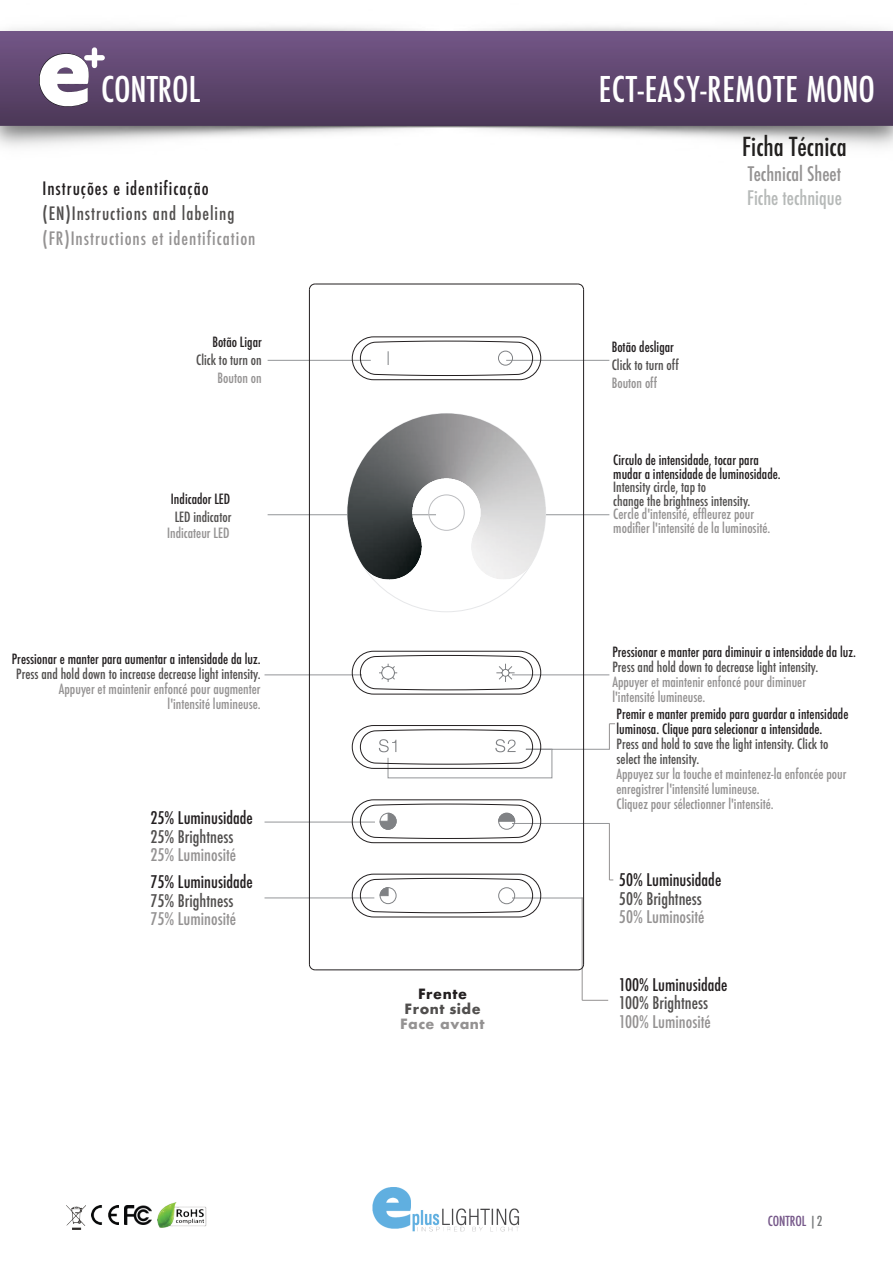
<style>
.page{position:relative;width:893px;height:1264px;background:#fff}
.page>*{position:absolute;margin:0;border:0;box-sizing:border-box;transform-origin:0 0}
.t1{font:500 condensed 34.5px "Futura";letter-spacing:.02em;color:#fff}
.t2{font:500 condensed 34.5px "Futura";color:#fff}
.t3{font:500 condensed 25.5px "Futura";color:#22201f}
.t4{font:500 condensed 19.5px "Futura";color:#949292}
.t5{font:500 condensed 19.5px "Futura";color:#b6b9b8}
.t6{font:500 condensed 18px "Futura";letter-spacing:.05em;color:#949292}
.t7{font:500 condensed 18px "Futura";letter-spacing:.05em;color:#514f4e}
.t8{font:500 condensed 18px "Futura";letter-spacing:.05em;color:#231f20}
.t9{font:500 condensed 16.95px "Futura";color:#231f20}
.t10{font:500 condensed 16.95px "Futura";color:#514f4e}
.t11{font:500 condensed 16.95px "Futura";color:#949292}
.t12{font:500 condensed 13.8px/15px "Futura";color:#949292}
.t13{font:500 condensed 13.8px/13.5px "Futura";color:#231f20}
.t14{font:500 condensed 13.8px/13.5px "Futura";color:#514f4e}
.t15{font:700 13.8px "Futura";letter-spacing:.04em;color:#514f4e}
.t16{font:700 13.8px "Futura";letter-spacing:.04em;color:#949292}
.t17{font:700 13.8px "Futura";letter-spacing:.04em;color:#231f20}
.t18{font:500 condensed 13.5px "Futura";color:#755789}
.s1{color:#77797a}
</style>
<div class="page">
<img style="left:0;top:26px;width:893px;height:121px">
<img style="left:0;top:32px;width:893px;height:94px">
<img style="left:40px;top:50px;width:62px;height:56px">
<svg style="left:40px;top:53px;width:49px;height:53px"></svg>
<div style="left:92px;top:50px;width:5px;height:15px;background:#fff"></div>
<div style="left:87px;top:55px;width:15px;height:5px;background:#fff"></div>
<hr style="left:268px;top:360px;width:103px;height:1px;background:#939598">
<hr style="left:506px;top:360px;width:103px;height:1px;background:#939598">
<hr style="left:506px;top:514px;width:103px;height:1px;background:#939598">
<hr style="left:512px;top:674px;width:97px;height:1px;background:#939598">
<hr style="left:512px;top:822px;width:97px;height:1px;background:#939598">
<hr style="left:609px;top:823px;width:1px;height:56px;background:#949292">
<hr style="left:265px;top:674px;width:97px;height:1px;background:#939598">
<hr style="left:265px;top:821px;width:110px;height:1px;background:#939598">
<hr style="left:512px;top:897px;width:71px;height:1px;background:#939598">
<hr style="left:582px;top:897px;width:1px;height:103px;background:#949292">
<svg style="left:582px;top:999px;width:26px;height:1px"></svg>
<hr style="left:265px;top:897px;width:109px;height:1px;background:#939598">
<hr style="left:268px;top:514px;width:168px;height:1px;background:#939598">
<img style="left:347px;top:413px;width:199px;height:166px">
<hr style="left:309px;top:290px;width:1px;height:673px;background:#231f20">
<svg style="left:309px;top:963px;width:6px;height:7px"></svg>
<hr style="left:315px;top:969px;width:263px;height:1px;background:#231f20">
<svg style="left:577px;top:963px;width:7px;height:7px"></svg>
<hr style="left:583px;top:290px;width:1px;height:673px;background:#231f20">
<svg style="left:577px;top:283px;width:7px;height:7px"></svg>
<hr style="left:315px;top:284px;width:263px;height:1px;background:#231f20">
<svg style="left:309px;top:283px;width:6px;height:7px"></svg>
<div style="left:429px;top:494px;width:35px;height:36px;border:1px solid #bcbdc0;border-radius:50%"></div>
<div style="left:352px;top:799px;width:189px;height:43px;border:1px solid #231f20;border-radius:21px"></div>
<svg style="left:352px;top:723px;width:263px;height:55px"></svg>
<svg style="left:352px;top:651px;width:189px;height:43px"></svg>
<svg style="left:352px;top:336px;width:189px;height:44px"></svg>
<svg style="left:352px;top:873px;width:189px;height:43px"></svg>
<svg style="left:360px;top:803px;width:173px;height:35px"></svg>
<div style="left:499px;top:887px;width:16px;height:16px;border:1px solid #808285;border-radius:50%"></div>
<img style="left:66px;top:1205px;width:19px;height:24px">
<img style="left:91px;top:1205px;width:27px;height:19px">
<img style="left:158px;top:1202px;width:48px;height:24px">
<img style="left:125px;top:1205px;width:27px;height:19px">
<img style="left:372px;top:1187px;width:148px;height:45px">
<h1 class="t2" style="left:101px;top:73px;width:101px">CONTROL</h1>
<h1 class="t1" style="left:599px;top:73px;width:278px">ECT-EASY-REMOTE MONO</h1>
<h2 class="t3" style="left:742px;top:134px;width:106px">Ficha Técnica</h2>
<h3 class="t4" style="left:748px;top:165px;width:95px">Technical Sheet</h3>
<h3 class="t5" style="left:747px;top:189px;width:96px">Fiche technique</h3>
<h3 class="t8" style="left:43px;top:180px;width:168px">Instruções e identificação</h3>
<h3 class="t7" style="left:43px;top:205px;width:193px">(EN)Instructions and labeling</h3>
<h3 class="t6" style="left:43px;top:230px;width:215px">(FR)Instructions et identification</h3>
<p class="t13" style="left:212px;top:336px;width:51px">Botão Ligar</p>
<p class="t14" style="left:196px;top:354px;width:67px">Click to turn on</p>
<p class="t12" style="left:218px;top:371px;width:46px">Bouton on</p>
<p class="t13" style="left:171px;top:492px;width:61px">Indicador LED</p>
<p class="t14" style="left:175px;top:510px;width:58px">LED indicator</p>
<p class="t12" style="left:167px;top:526px;width:64px">Indicateur LED</p>
<p class="t13" style="left:12px;top:653px;width:250px">Pressionar e manter para aumentar a intensidade da luz.</p>
<p class="t14" style="left:16px;top:668px;width:246px">Press and hold down to increase decrease light intensity.</p>
<p class="t12" style="left:59px;top:682px;width:203px;text-align:right">Appuyer et maintenir enfoncé pour augmenter l'intensité lumineuse.</p>
<p class="t9" style="left:151px;top:809px;width:104px">25% Luminusidade</p>
<p class="t10" style="left:151px;top:828px;width:84px">25% Brightness</p>
<p class="t11" style="left:151px;top:846px;width:87px">25% Luminosité</p>
<p class="t9" style="left:151px;top:873px;width:104px">75% Luminusidade</p>
<p class="t10" style="left:151px;top:892px;width:84px">75% Brightness</p>
<p class="t11" style="left:151px;top:910px;width:87px">75% Luminosité</p>
<p class="t17" style="left:418px;top:987px;width:50px">Frente</p>
<p class="t15" style="left:405px;top:1002px;width:78px">Front side</p>
<p class="t16" style="left:400px;top:1017px;width:86px">Face avant</p>
<p class="t13" style="left:612px;top:340px;width:64px">Botão desligar</p>
<p class="t14" style="left:612px;top:358px;width:69px">Click to turn off</p>
<p class="t12" style="left:612px;top:376px;width:47px">Bouton off</p>
<p class="t13" style="left:613px;top:454px;width:169px">Circulo de intensidade, tocar para mudar a intensidade de luminosidade.</p>
<p class="t14" style="left:613px;top:481px;width:139px">Intensity circle, tap to<br>change the brightness intensity.</p>
<p class="t12" style="left:613px;top:508px;width:159px;line-height:13.5px">Cercle d'intensité, effleurez pour modifier l'intensité de la luminosité.</p>
<p class="t13" style="left:612px;top:645px;width:245px">Pressionar e manter para diminuir a intensidade da luz.</p>
<p class="t14" style="left:612px;top:660px;width:207px">Press and hold down to decrease light intensity.</p>
<p class="t12" style="left:612px;top:675px;width:195px">Appuyer et maintenir enfoncé pour diminuer l'intensité lumineuse.</p>
<p class="t13" style="left:616px;top:706px;width:233px;line-height:15px">Premir e manter premido para guardar a intensidade luminosa. Clique para selecionar a intensidade.</p>
<p class="t14" style="left:616px;top:736px;width:213px;line-height:15px">Press and hold to save the light intensity. Click to select the intensity.</p>
<p class="t12" style="left:616px;top:766px;width:231px">Appuyez sur la touche et maintenez-la enfoncée pour enregistrer l'intensité lumineuse.<br>Cliquez pour sélectionner l'intensité.</p>
<p class="t9" style="left:619px;top:872px;width:104px">50% Luminusidade</p>
<p class="t10" style="left:619px;top:890px;width:84px">50% Brightness</p>
<p class="t11" style="left:619px;top:909px;width:87px">50% Luminosité</p>
<p class="t9" style="left:619px;top:976px;width:110px">100% Luminusidade</p>
<p class="t10" style="left:619px;top:995px;width:90px">100% Brightness</p>
<p class="t11" style="left:619px;top:1013px;width:93px">100% Luminosité</p>
<p class="t18" style="left:768px;top:1214px;width:56px">CONTROL <span class="s1">|2</span></p>
</div>
